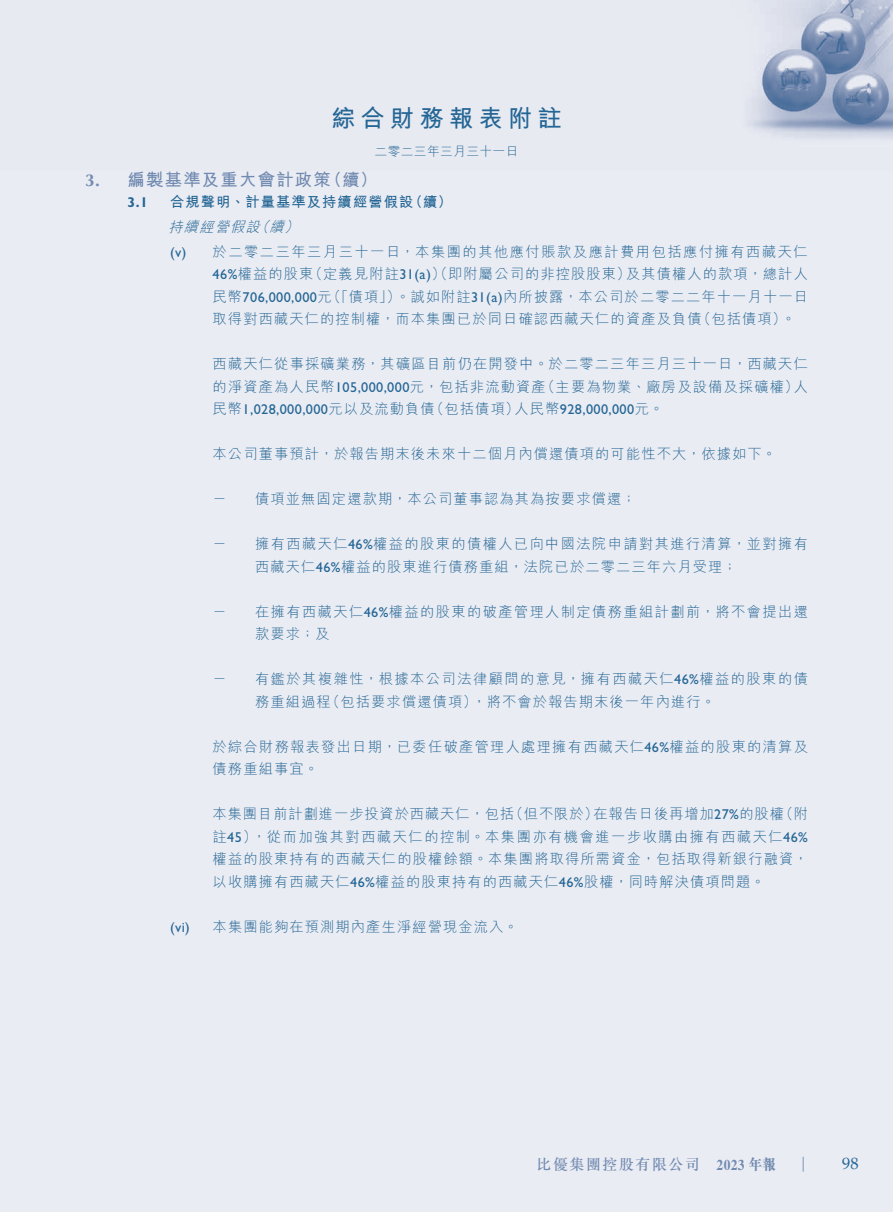
<style>
.page{position:relative;width:893px;height:1212px;background:#eaecf3}
.page>*{position:absolute;margin:0;border:0;box-sizing:border-box;transform-origin:0 0}
.t1{font:700 24px "M Hei HK";letter-spacing:.23em;color:#246695}
.t2{font:700 17.25px "M Hei HK";letter-spacing:.08em;color:#728bb1}
.t3{font:16.5px "Palatino LT Std";color:#246695}
.t4{font:500 15px "M Sung HK";letter-spacing:.1em;color:#728bb1}
.t5{font:15px "Palatino LT Std";color:#728bb1}
.t6{font:300 14.25px/22.5px "M Hei HK";letter-spacing:.08em;color:#246695;text-align:justify}
.t7{font:300 14.25px/24.6px "M Hei HK";letter-spacing:.105em;color:#246695}
.t8{font:300 14.25px/22.5px "M Hei HK";letter-spacing:.1em;color:#246695}
.t9{font:14.25px "Gill Sans Std";letter-spacing:.03em;color:#246695}
.t10{font:700 14.25px "M Hei HK";letter-spacing:.08em;color:#246695}
.t11{font:700 14.25px "Gill Sans Std";color:#246695}
.t12{font:300 12.75px "M Hei HK";letter-spacing:.03em;color:#246695}
.s1{font-family:"Optima LT Std"}
.s2{font-style:italic}
.s3{font-family:"Gill Sans Std";font-weight:400}
.s4{font-family:"M Hei HK";font-weight:300}
.s5{font-family:"Times LT Std";font-weight:700}
.s6{font-weight:800}
</style>
<div class="page">
<img style="left:746px;top:0;width:147px;height:139px">
<h1 class="t1" style="left:331px;top:100px;width:232px">綜合財務報表附註</h1>
<p class="t12" style="left:375px;top:142px;width:145px">二零二三年三月三十一日</p>
<p class="t2" style="left:85px;top:167px;width:294px"><span class="s1">3.</span> 編製基準及重大會計政策（續）</p>
<p class="t11" style="left:128px;top:194px;width:22px">3.1</p>
<p class="t10" style="left:170px;top:192px;width:283px">合規聲明、計量基準及持續經營假設（續）</p>
<p class="t7" style="left:169px;top:214px;width:641px"><span class="s2">持續經營假設（續）<br></span><span class="s3">(v)</span> 於二零二三年三月三十一日，本集團的其他應付賬款及應計費用包括應付擁有西藏天仁</p>
<p class="t6" style="left:213px;top:262px;width:597px"><span class="s3">46%</span>權益的股東（定義見附註<span class="s3">31(a)</span>）（即附屬公司的非控股股東）及其債權人的款項，總計人民幣<span class="s3">706,000,000</span>元（「債項」）。誠如附註<span class="s3">31(a)</span>內所披露，本公司於二零二二年十一月十一日取得對西藏天仁的控制權，而本集團已於同日確認西藏天仁的資產及負債（包括債項）。</p>
<p class="t6" style="left:213px;top:352px;width:597px">西藏天仁從事採礦業務，其礦區目前仍在開發中。於二零二三年三月三十一日，西藏天仁的淨資產為人民幣<span class="s3">105,000,000</span>元，包括非流動資產（主要為物業、廠房及設備及採礦權）人</p>
<p class="t9" style="left:213px;top:401px;width:452px"><span class="s4">民幣</span>1,028,000,000<span class="s4">元以及流動負債（包括債項）人民幣</span>928,000,000<span class="s4">元。</span></p>
<p class="t6" style="left:213px;top:442px;width:565px">本公司董事預計，於報告期末後未來十二個月內償還債項的可能性不大，依據如下。</p>
<p class="t6" style="left:213px;top:487px;width:16px">－</p>
<p class="t6" style="left:255px;top:487px;width:382px">債項並無固定還款期，本公司董事認為其為按要求償還；</p>
<p class="t6" style="left:213px;top:532px;width:16px">－</p>
<p class="t8" style="left:255px;top:532px;width:554px">擁有西藏天仁<span class="s3">46%</span>權益的股東的債權人已向中國法院申請對其進行清算，並對擁有西藏天仁<span class="s3">46%</span>權益的股東進行債務重組，法院已於二零二三年六月受理；</p>
<p class="t6" style="left:213px;top:600px;width:16px">－</p>
<p class="t8" style="left:255px;top:600px;width:554px">在擁有西藏天仁<span class="s3">46%</span>權益的股東的破產管理人制定債務重組計劃前，將不會提出還款要求；及</p>
<p class="t6" style="left:213px;top:667px;width:16px">－</p>
<p class="t7" style="left:255px;top:667px;width:554px;line-height:22.5px">有鑑於其複雜性，根據本公司法律顧問的意見，擁有西藏天仁<span class="s3">46%</span>權益的股東的債務重組過程（包括要求償還債項），將不會於報告期末後一年內進行。</p>
<p class="t6" style="left:213px;top:735px;width:597px">於綜合財務報表發出日期，已委任破產管理人處理擁有西藏天仁<span class="s3">46%</span>權益的股東的清算及債務重組事宜。</p>
<p class="t6" style="left:213px;top:802px;width:597px">本集團目前計劃進一步投資於西藏天仁，包括（但不限於）在報告日後再增加<span class="s3">27%</span>的股權（附註<span class="s3">45</span>），從而加強其對西藏天仁的控制。本集團亦有機會進一步收購由擁有西藏天仁<span class="s3">46%</span>權益的股東持有的西藏天仁的股權餘額。本集團將取得所需資金，包括取得新銀行融資，以收購擁有西藏天仁<span class="s3">46%</span>權益的股東持有的西藏天仁<span class="s3">46%</span>股權，同時解決債項問題。</p>
<p class="t9" style="left:170px;top:919px;width:21px">(vi)</p>
<p class="t6" style="left:213px;top:915px;width:307px">本集團能夠在預測期內產生淨經營現金流入。</p>
<p class="t4" style="left:537px;top:1154px;width:241px">比優集團控股有限公司 <span class="s5">2023</span> <span class="s6">年報</span></p>
<p class="t5" style="left:799px;top:1154px;width:11px">|</p>
<p class="t3" style="left:842px;top:1153px;width:18px">98</p>
</div>
